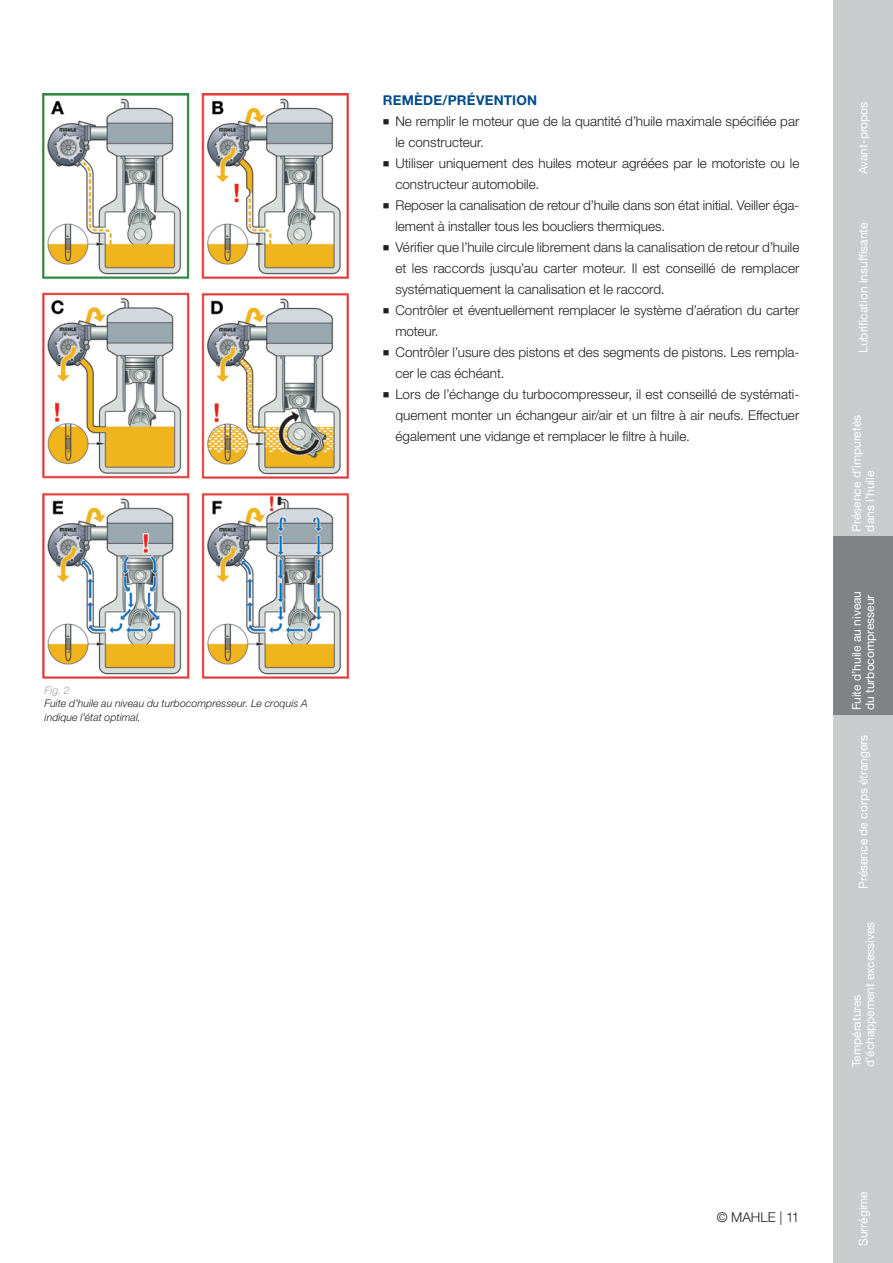
<style>
.page{position:relative;width:893px;height:1263px;background:#fff}
.page>*{position:absolute;margin:0;border:0;box-sizing:border-box;transform-origin:0 0}
.t1{font:300 13.5px/21px "Helvetica Neue LTW1 G";color:#231f20}
.t2{font:700 13.5px "Helvetica Neue LTW1 G";letter-spacing:.015em;color:#004b88}
.t3{font:12px/13.5px "Helvetica Neue LTW1 G";color:#fff}
.t4{font:italic 300 10.5px/13.5px "Helvetica Neue LTW1 G";letter-spacing:.005em;color:#231f20}
.t5{font:italic 300 10.5px "Helvetica Neue LTW1 G";color:#9d9fa1}
</style>
<div class="page">
<img style="left:43px;top:94px;width:307px;height:585px">
<div style="left:833px;top:0;width:60px;height:1263px;background:#c9cbcc"></div>
<div style="left:833px;top:536px;width:60px;height:178px;background:#808285"></div>
<p class="t5" style="left:45px;top:686px;width:26px">Fig. 2</p>
<p class="t4" style="left:45px;top:698px;width:265px">Fuite d’huile au niveau du turbocompresseur. Le croquis A indique l’état optimal.</p>
<p class="t2" style="left:383px;top:95px;width:156px">REMÈDE/PRÉVENTION</p>
<p class="t1" style="left:395px;top:112px;width:405px">Ne remplir le moteur que de la quantité d’huile maximale spécifiée par le constructeur.<br>Utiliser uniquement des huiles moteur agréées par le motoriste ou le constructeur automobile.<br>Reposer la canalisation de retour d’huile dans son état initial. Veiller éga&shy;lement à installer tous les boucliers thermiques.<br>Vérifier que l’huile circule librement dans la canalisation de retour d’huile et les raccords jusqu’au carter moteur. Il est conseillé de remplacer systématiquement la canalisation et le raccord.<br>Contrôler et éventuellement remplacer le système d’aération du carter moteur.<br>Contrôler l’usure des pistons et des segments de pistons. Les rempla&shy;cer le cas échéant.<br>Lors de l’échange du turbocompresseur, il est conseillé de systémati&shy;quement monter un échangeur air/air et un filtre à air neufs. Effectuer également une vidange et remplacer le filtre à huile.</p>
<p class="t1" style="left:717px;top:1207px;width:84px">© MAHLE | 11</p>
<p class="t3" style="left:857px;top:174px;width:74px;rotate:-90deg">Avant-propos</p>
<p class="t3" style="left:857px;top:353px;width:132px;rotate:-90deg">Lubrification insuffisante</p>
<p class="t3" style="left:851px;top:531px;width:118px;rotate:-90deg">Présence d’impuretés dans l’huile</p>
<p class="t3" style="left:851px;top:710px;width:121px;rotate:-90deg">Fuite d’huile au niveau du turbocompresseur</p>
<p class="t3" style="left:857px;top:889px;width:156px;rotate:-90deg">Présence de corps étrangers</p>
<p class="t3" style="left:851px;top:1067px;width:147px;rotate:-90deg">Températures d’échappement excessives</p>
<p class="t3" style="left:857px;top:1246px;width:56px;rotate:-90deg">Surrégime</p>
</div>
